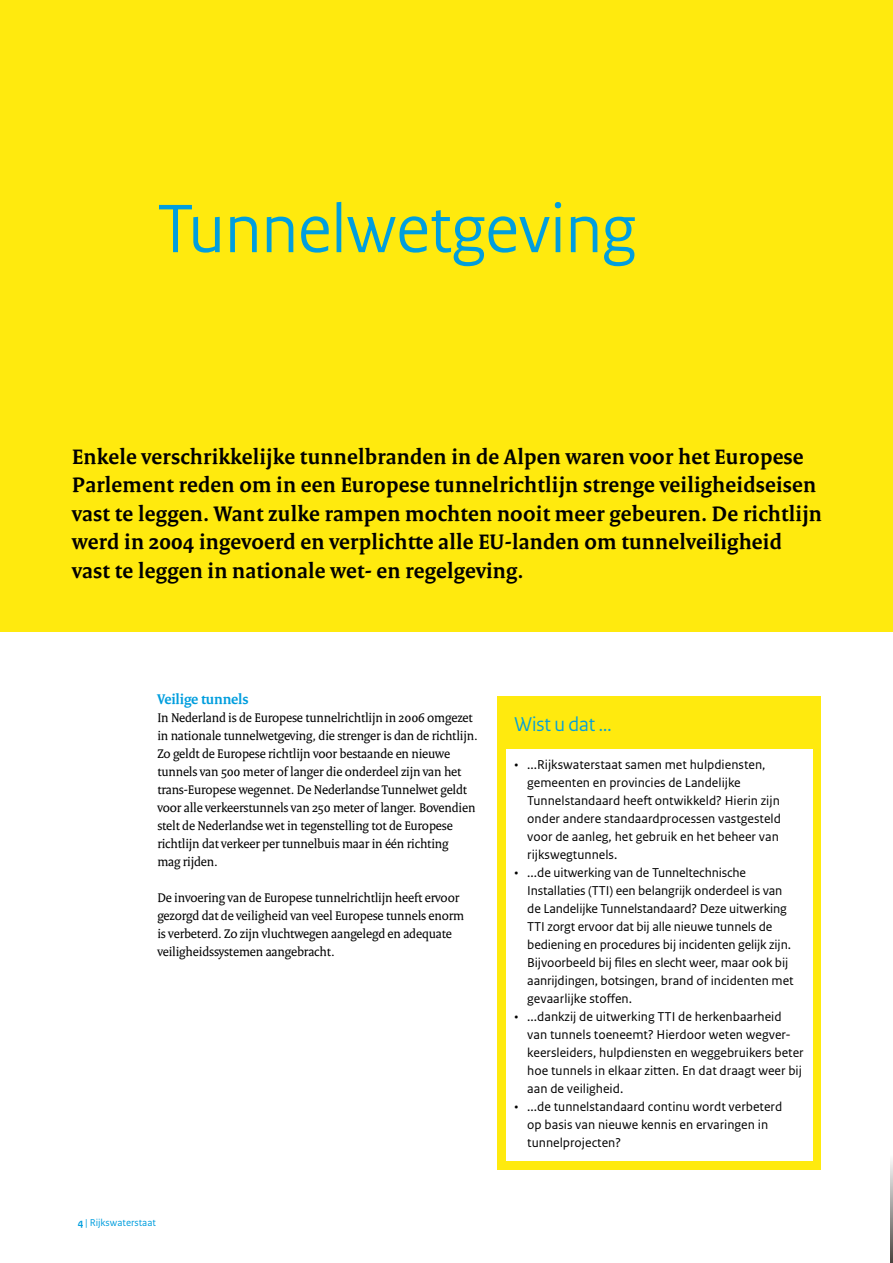
<style>
.page{position:relative;width:893px;height:1263px;background:#fff}
.page>*{position:absolute;margin:0;border:0;box-sizing:border-box;transform-origin:0 0}
.t1{font:72px "Rijksoverheid Sans Heading";color:#009ede}
.t2{font:700 22.5px/28.5px "Rijksoverheid Serif";letter-spacing:.01em;color:#000}
.t3{font:21px "Rijksoverheid Sans Heading";color:#009ede}
.t4{font:700 15px "Rijksoverheid Serif";letter-spacing:-.01em;color:#009ede}
.t5{font:13.5px/18px "Rijksoverheid Sans Text";color:#000}
.t6{font:13.5px/18px "Rijksoverheid Serif";letter-spacing:-.01em;color:#000}
.t7{font:10.5px "Rijksoverheid Sans Text";color:#009ede}
.s1{font-weight:700}
</style>
<div class="page">
<div style="left:0;top:0;width:893px;height:631px;background:#ffea0e"></div>
<div style="left:497px;top:696px;width:324px;height:473px;background:#ffea0e"></div>
<div style="left:506px;top:749px;width:306px;height:412px;background:#fff"></div>
<svg style="left:890px;top:1160px;width:3px;height:103px"></svg>
<h1 class="t1" style="left:157px;top:187px;width:480px">Tunnelwetgeving</h1>
<p class="t2" style="left:72px;top:442px;width:751px">Enkele verschrikkelijke tunnelbranden in de Alpen waren voor het Europese Parlement reden om in een Europese tunnelrichtlijn strenge veiligheidseisen vast te leggen. Want zulke rampen mochten nooit meer gebeuren. De richtlijn werd in 2004 ingevoerd en verplichtte alle EU-landen om tunnelveiligheid vast te leggen in nationale wet- en regelgeving.</p>
<p class="t4" style="left:157px;top:690px;width:93px">Veilige tunnels</p>
<p class="t6" style="left:157px;top:708px;width:322px">In Nederland is de Europese tunnelrichtlijn in 2006 omgezet in nationale tunnelwetgeving, die strenger is dan de richtlijn.<br>Zo geldt de Europese richtlijn voor bestaande en nieuwe tunnels van 500 meter of langer die onderdeel zijn van het trans-Europese wegennet. De Nederlandse Tunnelwet geldt voor alle verkeerstunnels van 250 meter of langer. Bovendien stelt de Nederlandse wet in tegenstelling tot de Europese richtlijn dat verkeer per tunnelbuis maar in één richting<br>mag rijden.</p>
<p class="t6" style="left:157px;top:888px;width:308px">De invoering van de Europese tunnelrichtlijn heeft ervoor gezorgd dat de veiligheid van veel Europese tunnels enorm is verbeterd. Zo zijn vluchtwegen aangelegd en adequate veiligheidssystemen aangebracht.</p>
<p class="t7" style="left:78px;top:1216px;width:80px"><span class="s1">4</span> | Rijkswaterstaat</p>
<h3 class="t3" style="left:514px;top:712px;width:99px">Wist u dat …</h3>
<p class="t5" style="left:527px;top:756px;width:255px;text-indent:-13px">• ...Rijkswaterstaat samen met hulpdiensten, gemeenten en provincies de Landelijke Tunnelstandaard heeft ontwikkeld? Hierin zijn onder andere standaardprocessen vastgesteld voor de aanleg, het gebruik en het beheer van rijkswegtunnels.</p>
<p class="t5" style="left:527px;top:864px;width:268px;text-indent:-13px">• ...de uitwerking van de Tunneltechnische Installaties (TTI) een belangrijk onderdeel is van de Landelijke Tunnelstandaard? Deze uitwerking TTI zorgt ervoor dat bij alle nieuwe tunnels de bediening en procedures bij incidenten gelijk zijn.<br>Bijvoorbeeld bij files en slecht weer, maar ook bij aanrijdingen, botsingen, brand of incidenten met gevaarlijke stoffen.</p>
<p class="t5" style="left:527px;top:1007px;width:278px;text-indent:-13px">• ...dankzij de uitwerking TTI de herkenbaarheid van tunnels toeneemt? Hierdoor weten wegver&shy;keersleiders, hulpdiensten en weggebruikers beter hoe tunnels in elkaar zitten. En dat draagt weer bij aan de veiligheid.</p>
<p class="t5" style="left:527px;top:1097px;width:257px;text-indent:-13px">• ...de tunnelstandaard continu wordt verbeterd op basis van nieuwe kennis en ervaringen in tunnelprojecten?</p>
</div>
